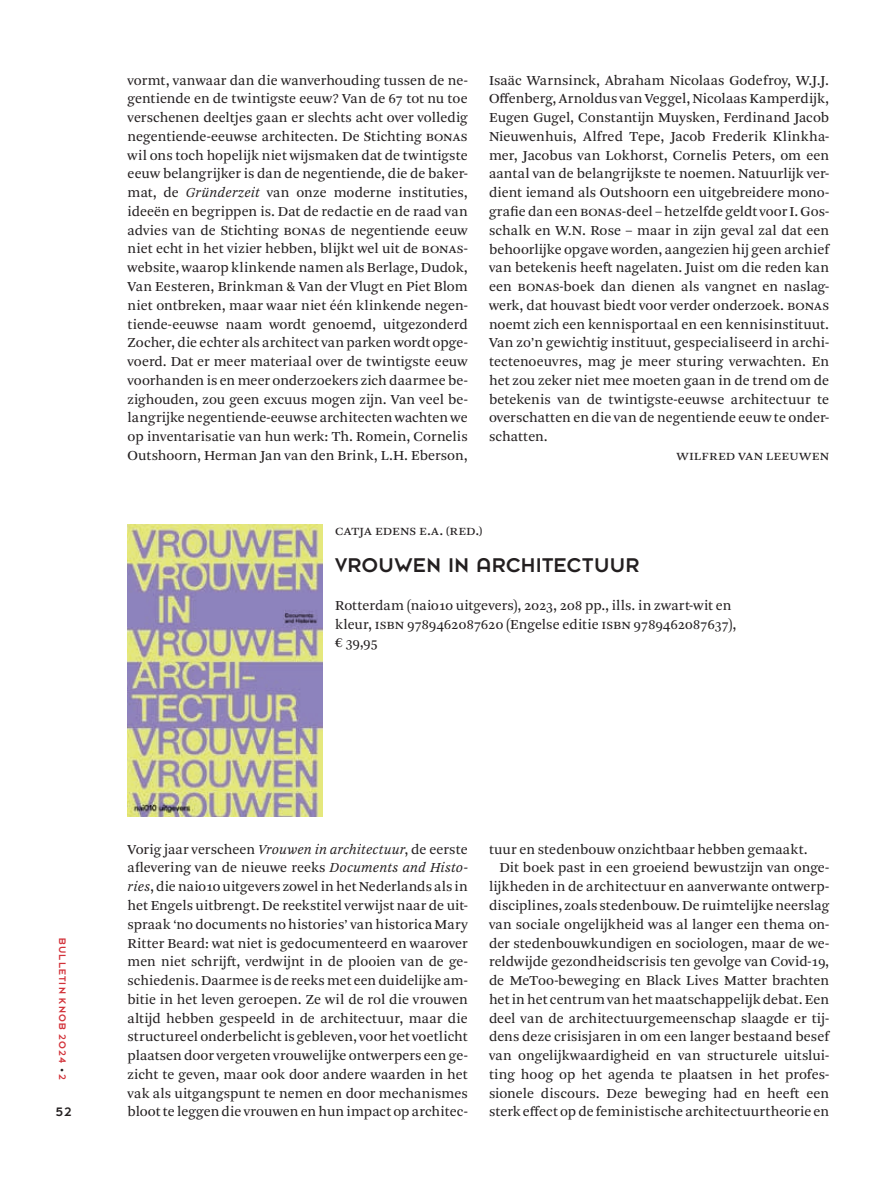
<style>
.page{position:relative;width:893px;height:1191px;background:#fff}
.page>*{position:absolute;margin:0;border:0;box-sizing:border-box;transform-origin:0 0}
.t1{font:21.9px "Dessau Pro";letter-spacing:.03em;color:#231f20}
.t2{font:14.4px/18.8px "Arnhem Pro Blond";letter-spacing:.005em;color:#231f20;text-align:justify}
.t3{font:13.5px "Dessau Pro";color:#231f20}
.t4{font:10.5px "Dessau Pro";letter-spacing:.11em;color:#d23139}
.s1{font-style:italic}
.s2{font-size:8.25px;color:#231f20}
</style>
<div class="page">
<img style="left:128px;top:524px;width:194px;height:292px">
<p class="t2" style="left:128px;top:71px;width:342px">vormt, vanwaar dan die wanverhouding tussen de ne&shy;gentiende en de twintigste eeuw? Van de 67 tot nu toe verschenen deeltjes gaan er slechts acht over volledig negentiende-eeuwse architecten. De Stichting BONAS wil ons toch hopelijk niet wijsmaken dat de twintigste eeuw belangrijker is dan de negentiende, die de baker&shy;mat, de <span class="s1">Gründerzeit</span> van onze moderne instituties, ideeën en begrippen is. Dat de redactie en de raad van advies van de Stichting BONAS de negentiende eeuw niet echt in het vizier hebben, blijkt wel uit de BONAS&shy;website, waarop klinkende namen als Berlage, Dudok, Van Eesteren, Brinkman &amp; Van der Vlugt en Piet Blom niet ontbreken, maar waar niet één klinkende negen&shy;tiende-eeuwse naam wordt genoemd, uitgezonderd Zocher, die echter als architect van parken wordt opge&shy;voerd. Dat er meer materiaal over de twintigste eeuw voorhanden is en meer onderzoekers zich daarmee be&shy;zighouden, zou geen excuus mogen zijn. Van veel be&shy;langrijke negentiende-eeuwse architecten wachten we op inventarisatie van hun werk: Th. Romein, Cornelis Outshoorn, Herman Jan van den Brink, L.H. Eberson,</p>
<p class="t2" style="left:489px;top:71px;width:342px">Isaäc Warnsinck, Abraham Nicolaas Godefroy, W.J.J.</p>
<p class="t2" style="left:489px;top:90px;width:342px">Offenberg, Arnoldus van Veggel, Nicolaas Kamperdijk,</p>
<p class="t2" style="left:489px;top:108px;width:342px">Eugen Gugel, Constantijn Muysken, Ferdinand Jacob</p>
<p class="t2" style="left:489px;top:127px;width:342px">Nieuwenhuis, Alfred Tepe, Jacob Frederik Klinkha-</p>
<p class="t2" style="left:489px;top:146px;width:342px">mer, Jacobus van Lokhorst, Cornelis Peters, om een</p>
<p class="t2" style="left:489px;top:165px;width:342px">aantal van de belangrijkste te noemen. Natuurlijk ver-</p>
<p class="t2" style="left:489px;top:183px;width:342px">dient iemand als Outshoorn een uitgebreidere mono-</p>
<p class="t2" style="left:489px;top:202px;width:342px">grafie dan een BONAS-deel – hetzelfde geldt voor I. Gos-</p>
<p class="t2" style="left:489px;top:221px;width:342px">schalk en W.N. Rose – maar in zijn geval zal dat een</p>
<p class="t2" style="left:489px;top:240px;width:342px">behoorlijke opgave worden, aangezien hij geen archief</p>
<p class="t2" style="left:489px;top:258px;width:342px">van betekenis heeft nagelaten. Juist om die reden kan</p>
<p class="t2" style="left:489px;top:277px;width:342px">een BONAS-boek dan dienen als vangnet en naslag-</p>
<p class="t2" style="left:489px;top:296px;width:340px">werk, dat houvast biedt voor verder onderzoek. BONAS</p>
<p class="t2" style="left:489px;top:315px;width:342px">noemt zich een kennisportaal en een kennisinstituut.</p>
<p class="t2" style="left:489px;top:333px;width:342px">Van zo’n gewichtig instituut, gespecialiseerd in archi-</p>
<p class="t2" style="left:489px;top:352px;width:342px">tectenoeuvres, mag je meer sturing verwachten. En</p>
<p class="t2" style="left:489px;top:371px;width:342px">het zou zeker niet mee moeten gaan in de trend om de</p>
<p class="t2" style="left:489px;top:390px;width:342px">betekenis van de twintigste-eeuwse architectuur te</p>
<p class="t2" style="left:489px;top:408px;width:342px">overschatten en die van de negentiende eeuw te onder-</p>
<p class="t2" style="left:489px;top:427px;width:60px">schatten.</p>
<p class="t2" style="left:676px;top:446px;width:154px">Wilfred van Leeuwen</p>
<p class="t2" style="left:335px;top:521px;width:149px">Catja Edens e.a. (red.)</p>
<h1 class="t1" style="left:335px;top:554px;width:306px">VROUWEN IN ARCHITECTUUR</h1>
<p class="t2" style="left:335px;top:596px;width:403px;text-align:left">Rotterdam (nai010 uitgevers), 2023, 208 pp., ills. in zwart-wit en kleur, isbn 9789462087620 (Engelse editie isbn 9789462087637), € 39,95</p>
<p class="t4" style="left:68px;top:938px;width:143px;rotate:90deg">BULLETIN KNOB 2024 <span class="s2">•</span> 2</p>
<p class="t3" style="left:56px;top:1105px;width:17px">52</p>
<p class="t2" style="left:128px;top:840px;width:342px">Vorig jaar verscheen <span class="s1">Vrouwen in architectuur</span>, de eerste aflevering van de nieuwe reeks <span class="s1">Documents and Histo&shy;ries</span>, die nai010 uitgevers zowel in het Nederlands als in het Engels uitbrengt. De reekstitel verwijst naar de uit&shy;spraak ‘no documents no histories’ van historica Mary Ritter Beard: wat niet is gedocumenteerd en waarover men niet schrijft, verdwijnt in de plooien van de ge&shy;schiedenis. Daarmee is de reeks met een duidelijke am&shy;bitie in het leven geroepen. Ze wil de rol die vrouwen altijd hebben gespeeld in de architectuur, maar die structureel onderbelicht is gebleven, voor het voetlicht plaatsen door vergeten vrouwelijke ontwerpers een ge&shy;zicht te geven, maar ook door andere waarden in het vak als uitgangspunt te nemen en door mechanismes bloot te leggen die vrouwen en hun impact op architec-</p>
<p class="t2" style="left:489px;top:840px;width:320px">tuur en stedenbouw onzichtbaar hebben gemaakt.</p>
<p class="t2" style="left:500px;top:858px;width:331px">Dit boek past in een groeiend bewustzijn van onge-</p>
<p class="t2" style="left:489px;top:877px;width:342px">lijkheden in de architectuur en aanverwante ontwerp-</p>
<p class="t2" style="left:489px;top:896px;width:342px">disciplines, zoals stedenbouw. De ruimtelijke neerslag</p>
<p class="t2" style="left:489px;top:915px;width:342px">van sociale ongelijkheid was al langer een thema on-</p>
<p class="t2" style="left:489px;top:933px;width:342px">der stedenbouwkundigen en sociologen, maar de we-</p>
<p class="t2" style="left:489px;top:952px;width:342px">reldwijde gezondheidscrisis ten gevolge van Covid-19,</p>
<p class="t2" style="left:489px;top:971px;width:342px">de MeToo-beweging en Black Lives Matter brachten</p>
<p class="t2" style="left:489px;top:990px;width:342px">het in het centrum van het maatschappelijk debat. Een</p>
<p class="t2" style="left:489px;top:1008px;width:342px">deel van de architectuurgemeenschap slaagde er tij-</p>
<p class="t2" style="left:489px;top:1027px;width:342px">dens deze crisisjaren in om een langer bestaand besef</p>
<p class="t2" style="left:489px;top:1046px;width:342px">van ongelijkwaardigheid en van structurele uitslui-</p>
<p class="t2" style="left:489px;top:1065px;width:342px">ting hoog op het agenda te plaatsen in het profes-</p>
<p class="t2" style="left:489px;top:1083px;width:342px">sionele discours. Deze beweging had en heeft een</p>
<p class="t2" style="left:489px;top:1102px;width:342px">sterk effect op de feministische architectuurtheorie en</p>
</div>
